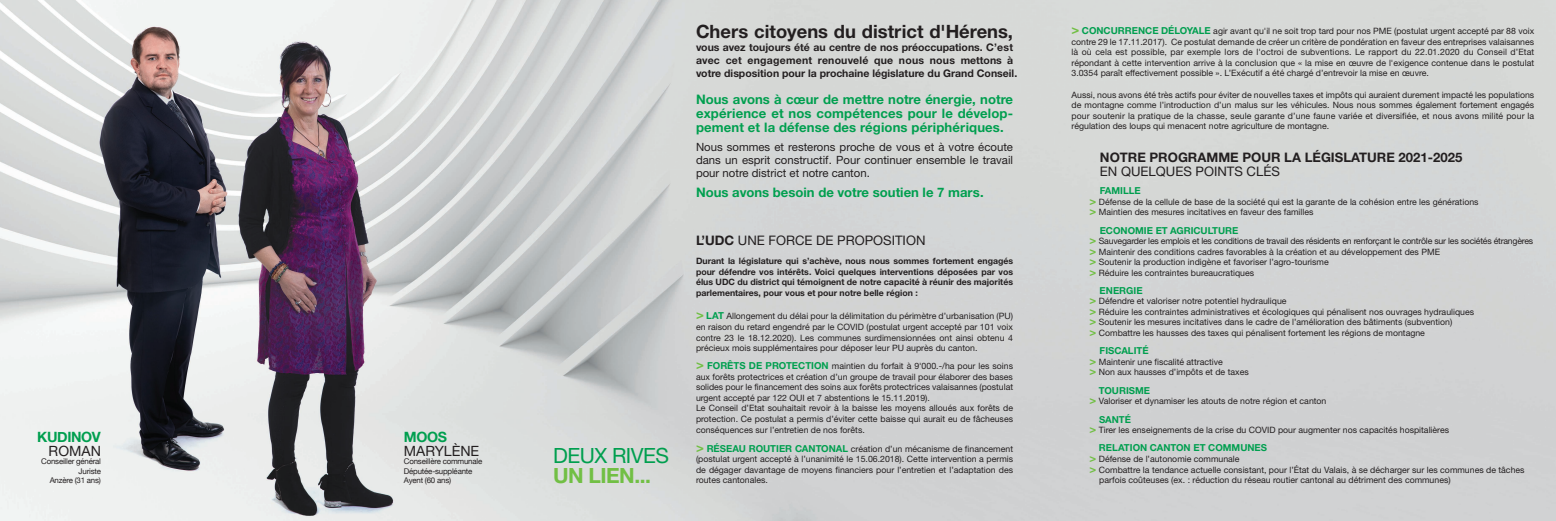
<style>
.page{position:relative;width:1556px;height:521px;background:#fff}
.page>*{position:absolute;margin:0;border:0;box-sizing:border-box;transform-origin:0 0}
.t1{font:21px "Helvetica Neue";letter-spacing:-.025em;color:#009f4f}
.t2{font:700 21px "Helvetica Neue CE";letter-spacing:-.025em;color:#71bf44}
.t3{font:700 18.38px "Helvetica Neue CE";color:#231f20}
.t4{font:14.17px "Helvetica Neue";color:#231f20}
.t5{font:700 14.17px "Helvetica Neue";letter-spacing:-.025em;color:#009f4f}
.t6{font:700 13.12px/14px "Helvetica Neue CE";letter-spacing:.01em;color:#009f4f;text-align:justify}
.t7{font:13.12px "Helvetica Neue";color:#231f20}
.t8{font:700 13.12px "Helvetica Neue";color:#231f20}
.t9{font:11.38px/13.1px "Helvetica Neue";color:#231f20;text-align:justify}
.t10{font:700 10.5px/13.1px "Helvetica Neue CE";color:#231f20}
.t11{font:700 9.62px "Helvetica Neue CE";color:#009f4f}
.t12{font:8.75px/10.5px "Helvetica Neue";color:#231f20}
.t13{font:700 8.75px/11.4px "Helvetica Neue";color:#231f20}
.t14{font:7.88px/9.5px "Helvetica Neue";letter-spacing:-.025em;color:#231f20}
.s1{font-family:"Helvetica Neue CE";font-weight:700}
.s2{font-family:"Helvetica Neue CE";font-weight:700;font-size:13.12px;color:#71bf44}
.s3{font-family:"Helvetica Neue CE";font-weight:700;font-size:9.62px;color:#009f4f}
.s4{font-family:"Helvetica Neue East A";font-weight:700;font-size:11.38px;color:#71bf44}
</style>
<div class="page">
<img style="left:0;top:0;width:1555px;height:521px">
<h3 class="t5" style="left:37px;top:429px;width:65px">KUDINOV</h3>
<h3 class="t4" style="left:49px;top:443px;width:54px">ROMAN</h3>
<p class="t14" style="left:41px;top:456px;width:61px;text-align:right">Conseiller général<br>Juriste<br>Anzère (31 ans)</p>
<h3 class="t5" style="left:404px;top:429px;width:45px">MOOS</h3>
<h3 class="t4" style="left:404px;top:443px;width:77px">MARYLÈNE</h3>
<p class="t14" style="left:404px;top:456px;width:80px">Conseillère communale<br>Députée-suppléante<br>Ayent (60 ans)</p>
<h1 class="t1" style="left:553px;top:443px;width:117px">DEUX RIVES</h1>
<h1 class="t2" style="left:553px;top:462px;width:99px">UN LIEN...</h1>
<h2 class="t3" style="left:696px;top:20px;width:318px">Chers citoyens du district d'Hérens,</h2>
<p class="t10" style="left:696px;top:41px;width:323px">vous avez toujours été au centre de nos préoccupations. C’est avec cet engagement renouvelé que nous nous mettons à votre disposition pour la prochaine législature du Grand Conseil.</p>
<h3 class="t6" style="left:696px;top:93px;width:318px">Nous avons à cœur de mettre notre énergie, notre expérience et nos compétences pour le dévelop&shy;pement et la défense des régions périphériques.</h3>
<h3 class="t9" style="left:696px;top:140px;width:318px">Nous sommes et resterons proche de vous et à votre écoute dans un esprit constructif. Pour continuer ensemble le travail pour notre district et notre canton.</h3>
<h3 class="t6" style="left:696px;top:186px;width:289px">Nous avons besoin de votre soutien le 7 mars.</h3>
<h3 class="t7" style="left:696px;top:233px;width:231px"><span class="s1">L’UDC</span> UNE FORCE DE PROPOSITION</h3>
<p class="t13" style="left:696px;top:255px;width:318px">Durant la législature qui s’achève, nous nous sommes fortement engagés pour défendre vos intérêts. Voici quelques interventions déposées par vos</p>
<p class="t13" style="left:696px;top:277px;width:318px;line-height:10.5px">élus UDC du district qui témoignent de notre capacité à réunir des majorités parlementaires, pour vous et pour notre belle région :</p>
<p class="t12" style="left:696px;top:310px;width:318px;line-height:11.4px"><span class="s2">&gt;</span> <span class="s3">LAT</span> Allongement du délai pour la délimitation du périmètre d’urbanisation (PU) en raison du retard engendré par le COVID (postulat urgent accepté par 101 voix</p>
<p class="t12" style="left:696px;top:332px;width:318px">contre 23 le 18.12.2020). Les communes surdimensionnées ont ainsi obtenu 4 précieux mois supplémentaires pour déposer leur PU auprès du canton.</p>
<p class="t12" style="left:696px;top:361px;width:318px"><span class="s2">&gt;</span> <span class="s3">FORÊTS DE PROTECTION</span> maintien du forfait à 9'000.-/ha pour les soins aux forêts protectrices et création d’un groupe de travail pour élaborer des bases solides pour le financement des soins aux forêts protectrices valaisannes (postulat urgent accepté par 122 OUI et 7 abstentions le 15.11.2019).<br>Le Conseil d’Etat souhaitait revoir à la baisse les moyens alloués aux forêts de protection. Ce postulat a permis d’éviter cette baisse qui aurait eu de fâcheuses</p>
<p class="t12" style="left:696px;top:421px;width:318px;line-height:18.4px">conséquences sur l’entretien de nos forêts.<br><span class="s2">&gt;</span> <span class="s3">RÉSEAU ROUTIER CANTONAL</span> création d’un mécanisme de financement</p>
<p class="t12" style="left:696px;top:454px;width:318px;text-align:justify">(postulat urgent accepté à l’unanimité le 15.06.2018). Cette intervention a permis de dégager davantage de moyens financiers pour l’entretien et l’adaptation des routes cantonales.</p>
<p class="t12" style="left:1071px;top:26px;width:464px;text-align:justify"><span class="s2">&gt;</span> <span class="s3">CONCURRENCE DÉLOYALE</span> agir avant qu'il ne soit trop tard pour nos PME (postulat urgent accepté par 88 voix contre 29 le 17.11.2017). Ce postulat demande de créer un critère de pondération en faveur des entreprises valaisannes là où cela est possible, par exemple lors de l'octroi de subventions. Le rapport du 22.01.2020 du Conseil d’Etat répondant à cette intervention arrive à la conclusion que « la mise en œuvre de l'exigence contenue dans le postulat 3.0354 paraît effectivement possible ». L’Exécutif a été chargé d’entrevoir la mise en œuvre.</p>
<p class="t12" style="left:1071px;top:89px;width:464px;text-align:justify">Aussi, nous avons été très actifs pour éviter de nouvelles taxes et impôts qui auraient durement impacté les populations de montagne comme l’introduction d’un malus sur les véhicules. Nous nous sommes également fortement engagés pour soutenir la pratique de la chasse, seule garante d’une faune variée et diversifiée, et nous avons milité pour la régulation des loups qui menacent notre agriculture de montagne.</p>
<h3 class="t8" style="left:1099px;top:149px;width:364px">NOTRE PROGRAMME POUR LA LÉGISLATURE 2021-2025</h3>
<h3 class="t7" style="left:1099px;top:163px;width:181px">EN QUELQUES POINTS CLÉS</h3>
<p class="t11" style="left:1099px;top:185px;width:42px">FAMILLE</p>
<p class="t12" style="left:1089px;top:196px;width:390px"><span class="s4">&gt;</span> Défense de la cellule de base de la société qui est la garante de la cohésion entre les générations <span class="s4">&gt;</span> Maintien des mesures incitatives en faveur des familles</p>
<p class="t11" style="left:1099px;top:224px;width:140px">ECONOMIE ET AGRICULTURE</p>
<p class="t12" style="left:1089px;top:236px;width:445px"><span class="s4">&gt;</span> Sauvegarder les emplois et les conditions de travail des résidents en renforçant le contrôle sur les sociétés étrangères <span class="s4">&gt;</span> Maintenir des conditions cadres favorables à la création et au développement des PME<br><span class="s4">&gt;</span> Soutenir la production indigène et favoriser l’agro-tourisme<br><span class="s4">&gt;</span> Réduire les contraintes bureaucratiques</p>
<p class="t11" style="left:1099px;top:284px;width:44px">ENERGIE</p>
<p class="t12" style="left:1089px;top:296px;width:386px"><span class="s4">&gt;</span> Défendre et valoriser notre potentiel hydraulique<br><span class="s4">&gt;</span> Réduire les contraintes administratives et écologiques qui pénalisent nos ouvrages hydrauliques <span class="s4">&gt;</span> Soutenir les mesures incitatives dans le cadre de l’amélioration des bâtiments (subvention)<br><span class="s4">&gt;</span> Combattre les hausses des taxes qui pénalisent fortement les régions de montagne</p>
<p class="t11" style="left:1099px;top:345px;width:50px">FISCALITÉ</p>
<p class="t12" style="left:1089px;top:356px;width:161px"><span class="s4">&gt;</span> Maintenir une fiscalité attractive<br><span class="s4">&gt;</span> Non aux hausses d’impôts et de taxes</p>
<p class="t11" style="left:1098px;top:384px;width:53px">TOURISME</p>
<p class="t12" style="left:1089px;top:396px;width:238px"><span class="s4">&gt;</span> Valoriser et dynamiser les atouts de notre région et canton</p>
<p class="t11" style="left:1098px;top:413px;width:34px">SANTÉ</p>
<p class="t12" style="left:1089px;top:425px;width:361px"><span class="s4">&gt;</span> Tirer les enseignements de la crise du COVID pour augmenter nos capacités hospitalières</p>
<p class="t11" style="left:1098px;top:442px;width:170px">RELATION CANTON ET COMMUNES</p>
<p class="t12" style="left:1089px;top:453px;width:151px"><span class="s4">&gt;</span> Défense de l’autonomie communale</p>
<p class="t12" style="left:1089px;top:464px;width:436px"><span class="s4">&gt;</span> Combattre la tendance actuelle consistant, pour l’État du Valais, à se décharger sur les communes de tâches</p>
<p class="t12" style="left:1099px;top:474px;width:353px">parfois coûteuses (ex. : réduction du réseau routier cantonal au détriment des communes)</p>
</div>
